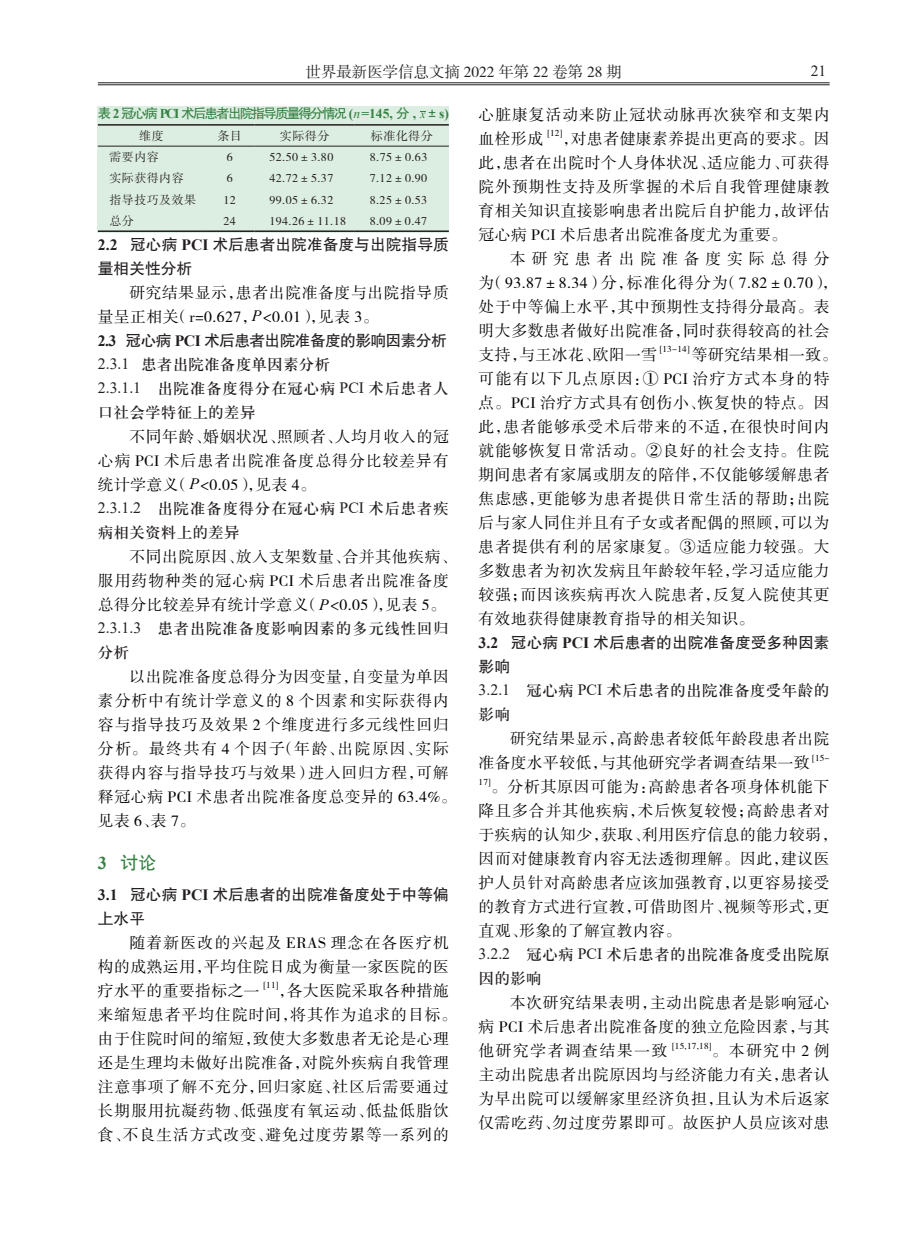
<style>
.page{position:relative;width:919px;height:1238px;background:#fff}
.page>*{position:absolute;margin:0;border:0;box-sizing:border-box;transform-origin:0 0}
.t1{font:18px "FZHTK GBK1 0";color:#358043}
.t2{font:15.75px/24px "FZSSK GBK1 0";letter-spacing:.04em;color:#000}
.t3{font:15.75px/24px "FZSSK GBK1 0";letter-spacing:.065em;color:#000}
.t4{font:15.75px/24px "H Ya 3 gj";letter-spacing:.015em;color:#231f20}
.t5{font:15.75px/24px "FZHTK GBK1 0";color:#231f20}
.t6{font:15.75px "FZHTK GBK1 0";letter-spacing:-.04em;color:#231f20}
.t7{font:15.45px "FZSSJW GB1 0";color:#231f20}
.t8{font:15.45px "Times New Roman";color:#231f20}
.t9{font:13.5px "FZHTK GBK1 0";letter-spacing:-.13em;color:#358043}
.t10{font:12px "FZSSK GBK1 0";letter-spacing:.04em;color:#231f20}
.t11{font:9.15px "FZSSK GBK1 0";letter-spacing:.03em;color:#000}
.s1{font-family:"Times New Roman";font-weight:700}
.s2{font-family:"Times New Roman";font-style:italic}
.s3{font-family:"Times New Roman"}
</style>
<div class="page">
<hr style="left:98px;top:82px;width:731px;height:1px;background:#231f20">
<hr style="left:98px;top:84px;width:731px;height:1px;background:#231f20">
<div style="left:98px;top:106px;width:351px;height:127px;background:#dceee1"></div>
<svg style="left:419px;top:111px;width:6px;height:7px"></svg>
<hr style="left:98px;top:124px;width:107px;height:2px;background:#231f20">
<hr style="left:205px;top:124px;width:49px;height:2px;background:#231f20">
<hr style="left:254px;top:124px;width:101px;height:2px;background:#231f20">
<hr style="left:355px;top:124px;width:94px;height:2px;background:#231f20">
<hr style="left:98px;top:230px;width:107px;height:2px;background:#231f20">
<hr style="left:205px;top:230px;width:49px;height:2px;background:#231f20">
<hr style="left:254px;top:230px;width:101px;height:2px;background:#231f20">
<hr style="left:355px;top:230px;width:94px;height:2px;background:#231f20">
<hr style="left:98px;top:146px;width:107px;height:1px;background:#231f20">
<hr style="left:205px;top:146px;width:49px;height:1px;background:#231f20">
<hr style="left:254px;top:146px;width:101px;height:1px;background:#231f20">
<hr style="left:355px;top:146px;width:94px;height:1px;background:#231f20">
<p class="t7" style="left:305px;top:63px;width:318px">世界最新医学信息文摘 2022 年第 22 卷第 28 期</p>
<p class="t8" style="left:810px;top:60px;width:17px">21</p>
<p class="t9" style="left:98px;top:106px;width:352px">表 <span class="s1">2</span> 冠心病 <span class="s1">PCI</span> 术后患者出院指导质量得分情况 <span class="s1">(</span><span class="s2">n</span> <span class="s1">=145,</span> 分 <span class="s1">,</span> ±<span class="s1">S)</span></p>
<p class="t10" style="left:139px;top:130px;width:26px">维度</p>
<p class="t10" style="left:217px;top:130px;width:26px">条目</p>
<p class="t10" style="left:280px;top:130px;width:51px">实际得分</p>
<p class="t10" style="left:371px;top:130px;width:63px">标准化得分</p>
<p class="t10" style="left:109px;top:151px;width:51px">需要内容</p>
<p class="t10" style="left:227px;top:151px;width:7px">6</p>
<p class="t10" style="left:269px;top:151px;width:65px">52.50±3.80</p>
<p class="t10" style="left:370px;top:151px;width:59px">8.75±0.63</p>
<p class="t10" style="left:109px;top:172px;width:76px">实际获得内容</p>
<p class="t10" style="left:227px;top:172px;width:7px">6</p>
<p class="t10" style="left:269px;top:172px;width:65px">42.72±5.37</p>
<p class="t10" style="left:370px;top:172px;width:59px">7.12±0.90</p>
<p class="t10" style="left:109px;top:193px;width:88px">指导技巧及效果</p>
<p class="t10" style="left:223px;top:193px;width:14px">12</p>
<p class="t10" style="left:269px;top:193px;width:65px">99.05±6.32</p>
<p class="t10" style="left:370px;top:193px;width:59px">8.25±0.53</p>
<p class="t10" style="left:109px;top:214px;width:26px">总分</p>
<p class="t10" style="left:223px;top:214px;width:14px">24</p>
<p class="t10" style="left:269px;top:214px;width:78px">194.26±11.18</p>
<p class="t10" style="left:370px;top:214px;width:59px">8.09±0.47</p>
<p class="t5" style="left:98px;top:232px;width:352px"><span class="s1">2.2</span> 冠心病 <span class="s1">PCI</span> 术后患者出院准备度与出院指导质量相关性分析</p>
<p class="t2" style="left:98px;top:281px;width:352px;text-indent:32px">研究结果显示，患者出院准备度与出院指导质量呈正相关（r=0.627，<span class="s2">P</span>&lt;0.01），见表 3。</p>
<p class="t6" style="left:98px;top:332px;width:350px"><span class="s1">2.3</span> 冠心病 <span class="s1">PCI</span> 术后患者出院准备度的影响因素分析</p>
<p class="t4" style="left:98px;top:352px;width:352px"><span class="s3">2.3.1</span> 患者出院准备度单因素分析<br><span class="s3">2.3.1.1</span> 出院准备度得分在冠心病 <span class="s3">PCI</span> 术后患者人口社会学特征上的差异</p>
<p class="t2" style="left:98px;top:425px;width:352px;text-align:justify;text-indent:32px">不同年龄、婚姻状况、照顾者、人均月收入的冠心病 PCI 术后患者出院准备度总得分比较差异有统计学意义（<span class="s2">P</span>&lt;0.05），见表 4。</p>
<p class="t4" style="left:98px;top:496px;width:352px"><span class="s3">2.3.1.2</span> 出院准备度得分在冠心病 <span class="s3">PCI</span> 术后患者疾病相关资料上的差异</p>
<p class="t2" style="left:98px;top:545px;width:360px;text-indent:32px">不同出院原因、放入支架数量、合并其他疾病、服用药物种类的冠心病 PCI 术后患者出院准备度总得分比较差异有统计学意义（<span class="s2">P</span>&lt;0.05），见表 5。</p>
<p class="t4" style="left:98px;top:616px;width:352px"><span class="s3">2.3.1.3</span> 患者出院准备度影响因素的多元线性回归分析</p>
<p class="t2" style="left:98px;top:665px;width:360px;text-indent:32px">以出院准备度总得分为因变量，自变量为单因素分析中有统计学意义的 8 个因素和实际获得内容与指导技巧及效果 2 个维度进行多元线性回归分析。最终共有 4 个因子（年龄、出院原因、实际获得内容与指导技巧与效果）进入回归方程，可解释冠心病 PCI 术患者出院准备度总变异的 63.4%。见表 6、表 7。</p>
<p class="t1" style="left:98px;top:852px;width:60px"><span class="s1">3</span> 讨论</p>
<p class="t5" style="left:98px;top:882px;width:352px"><span class="s1">3.1</span> 冠心病 <span class="s1">PCI</span> 术后患者的出院准备度处于中等偏上水平</p>
<p class="t2" style="left:98px;top:931px;width:352px;text-align:justify;text-indent:32px">随着新医改的兴起及 ERAS 理念在各医疗机构的成熟运用，平均住院日成为衡量一家医院的医疗水平的重要指标之一</p>
<p class="t3" style="left:478px;top:103px;width:352px">心脏康复活动来防止冠状动脉再次狭窄和支架内血栓形成</p>
<p class="t11" style="left:547px;top:128px;width:16px">[12]</p>
<p class="t2" style="left:478px;top:127px;width:352px;text-align:justify;text-indent:84px">，对患者健康素养提出更高的要求。因此，患者在出院时个人身体状况、适应能力、可获得院外预期性支持及所掌握的术后自我管理健康教育相关知识直接影响患者出院后自护能力，故评估冠心病 PCI 术后患者出院准备度尤为重要。</p>
<p class="t2" style="left:478px;top:247px;width:360px;text-indent:32px">本研究患者出院准备度实际总得分为（93.87±8.34）分，标准化得分为（7.82±0.70），处于中等偏上水平，其中预期性支持得分最高。表明大多数患者做好出院准备，同时获得较高的社会支持，与王冰花、欧阳一雪</p>
<p class="t11" style="left:659px;top:344px;width:31px">[13-14]</p>
<p class="t3" style="left:478px;top:343px;width:360px;text-indent:213px">等研究结果相一致。可能有以下几点原因：① PCI 治疗方式本身的特点。PCI 治疗方式具有创伤小、恢复快的特点。因此，患者能够承受术后带来的不适，在很快时间内就能够恢复日常活动。②良好的社会支持。住院期间患者有家属或朋友的陪伴，不仅能够缓解患者焦虑感，更能够为患者提供日常生活的帮助；出院后与家人同住并且有子女或者配偶的照顾，可以为患者提供有利的居家康复。③适应能力较强。大多数患者为初次发病且年龄较年轻，学习适应能力较强；而因该疾病再次入院患者，反复入院使其更有效地获得健康教育指导的相关知识。</p>
<p class="t5" style="left:478px;top:631px;width:352px"><span class="s1">3.2</span> 冠心病 <span class="s1">PCI</span> 术后患者的出院准备度受多种因素影响</p>
<p class="t4" style="left:478px;top:678px;width:352px"><span class="s3">3.2.1</span> 冠心病 <span class="s3">PCI</span> 术后患者的出院准备度受年龄的影响</p>
<p class="t2" style="left:478px;top:727px;width:352px;text-indent:32px">研究结果显示，高龄患者较低年龄段患者出院准备度水平较低，与其他研究学者调查结果一致</p>
<p class="t11" style="left:812px;top:752px;width:19px">[15-</p>
<p class="t11" style="left:478px;top:776px;width:14px">17]</p>
<p class="t2" style="left:478px;top:775px;width:360px;text-indent:12px">。分析其原因可能为：高龄患者各项身体机能下降且多合并其他疾病，术后恢复较慢；高龄患者对于疾病的认知少，获取、利用医疗信息的能力较弱，因而对健康教育内容无法透彻理解。因此，建议医护人员针对高龄患者应该加强教育，以更容易接受的教育方式进行宣教，可借助图片、视频等形式，更直观、形象的了解宣教内容。</p>
<p class="t4" style="left:478px;top:942px;width:352px"><span class="s3">3.2.2</span> 冠心病 <span class="s3">PCI</span> 术后患者的出院准备度受出院原因的影响</p>
<p class="t2" style="left:478px;top:991px;width:352px;text-align:justify;text-indent:32px">本次研究结果表明，主动出院患者是影响冠心病 PCI 术后患者出院准备度的独立危险因素，与其他研究学者调查结果一致</p>
<p class="t11" style="left:263px;top:980px;width:16px">[11]</p>
<p class="t3" style="left:98px;top:979px;width:360px;text-indent:181px">，各大医院采取各种措施来缩短患者平均住院时间，将其作为追求的目标。由于住院时间的缩短，致使大多数患者无论是心理还是生理均未做好出院准备，对院外疾病自我管理注意事项了解不充分，回归家庭、社区后需要通过长期服用抗凝药物、低强度有氧运动、低盐低脂饮食、不良生活方式改变、避免过度劳累等一系列的</p>
<p class="t11" style="left:672px;top:1040px;width:41px">[15,17,18]</p>
<p class="t2" style="left:478px;top:1039px;width:352px;text-align:justify;text-indent:233px">。本研究中 2 例主动出院患者出院原因均与经济能力有关，患者认为早出院可以缓解家里经济负担，且认为术后返家仅需吃药、勿过度劳累即可。故医护人员应该对患</p>
</div>
